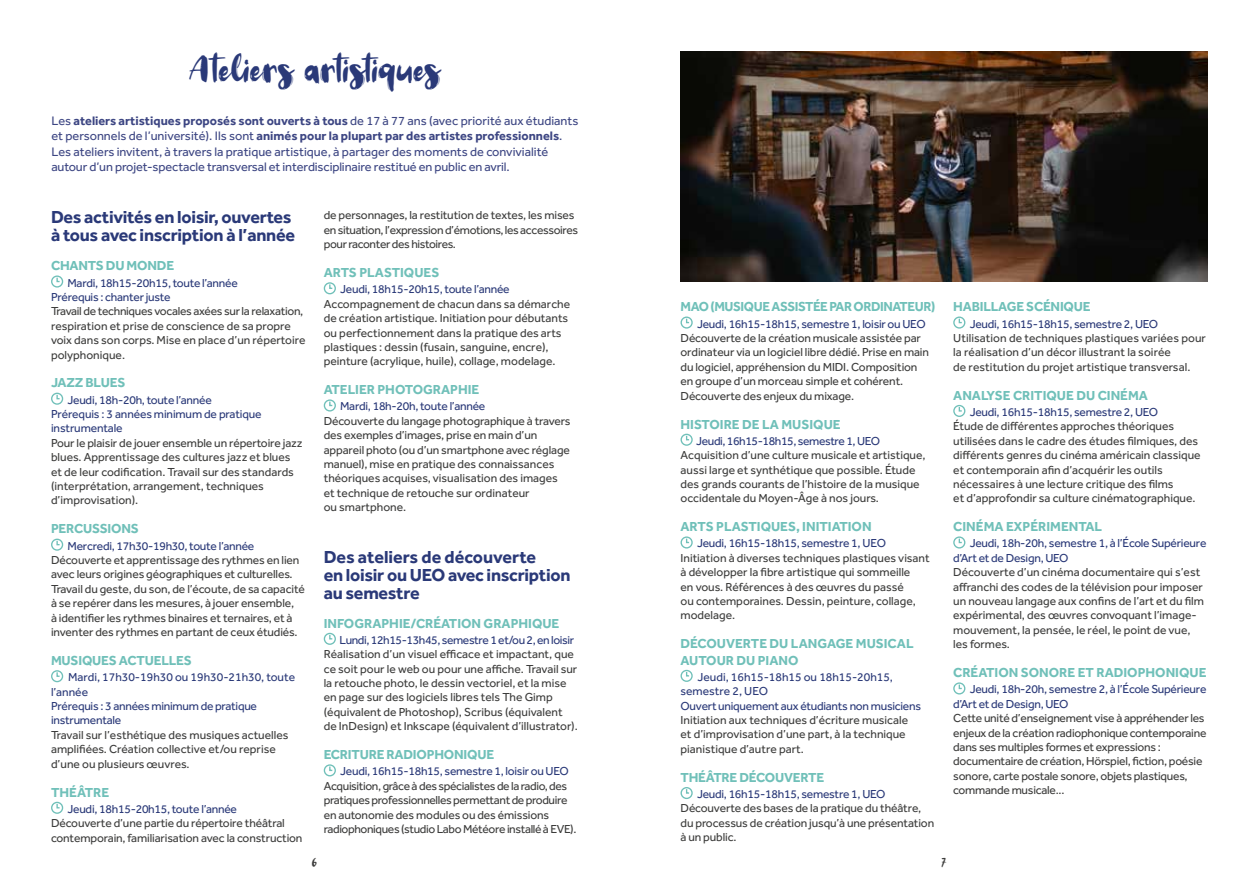
<style>
.page{position:relative;width:1259px;height:893px;background:#fff}
.page>*{position:absolute;margin:0;border:0;box-sizing:border-box;transform-origin:0 0}
.t1{font:36px "Welcome";color:#2a3978}
.t2{font:700 18px/18px "Effra";letter-spacing:-.015em;color:#2a3978}
.t3{font:700 13.5px/16.2px "Effra";color:#70c0b9}
.t4{font:700 13.5px "Effra";letter-spacing:-.03em;color:#70c0b9}
.t5{font:13.5px "Welcome";color:#3c3c3b}
.t6{font:12.75px/15.3px "Effra";letter-spacing:-.01em;color:#3d4683}
.t7{font:12px/14.4px "Effra";color:#3c3c3b}
.t8{font:12px/14.4px "Effra";letter-spacing:-.02em;color:#2a3978}
.t9{font:12px/14.4px "Effra";letter-spacing:-.03em;color:#3c3c3b}
.t10{font:12px/14.4px "Effra";letter-spacing:-.02em;color:#3c3c3b}
.s1{font-weight:700}
</style>
<div class="page">
<svg style="left:680px;top:316px;width:13px;height:13px"></svg>
<svg style="left:680px;top:433px;width:13px;height:13px"></svg>
<svg style="left:680px;top:536px;width:13px;height:13px"></svg>
<svg style="left:680px;top:669px;width:13px;height:13px"></svg>
<svg style="left:680px;top:787px;width:13px;height:12px"></svg>
<svg style="left:953px;top:316px;width:13px;height:13px"></svg>
<svg style="left:953px;top:404px;width:13px;height:13px"></svg>
<svg style="left:953px;top:536px;width:13px;height:13px"></svg>
<svg style="left:953px;top:682px;width:13px;height:13px"></svg>
<svg style="left:51px;top:275px;width:13px;height:13px"></svg>
<svg style="left:51px;top:392px;width:13px;height:13px"></svg>
<svg style="left:51px;top:538px;width:13px;height:13px"></svg>
<svg style="left:51px;top:670px;width:13px;height:13px"></svg>
<svg style="left:51px;top:801px;width:13px;height:13px"></svg>
<svg style="left:323px;top:282px;width:13px;height:13px"></svg>
<svg style="left:323px;top:399px;width:13px;height:13px"></svg>
<svg style="left:323px;top:632px;width:13px;height:13px"></svg>
<svg style="left:323px;top:764px;width:13px;height:13px"></svg>
<img style="left:680px;top:51px;width:528px;height:230px">
<h1 class="t1" style="left:189px;top:48px;width:252px">Ateliers artistiques</h1>
<p class="t6" style="left:51px;top:113px;width:528px">Les <span class="s1">ateliers artistiques proposés sont ouverts à tous</span> de 17 à 77 ans (avec priorité aux étudiants et personnels de l’université). Ils sont <span class="s1">animés pour la plupart par des artistes professionnels</span>.<br>Les ateliers invitent, à travers la pratique artistique, à partager des moments de convivialité autour d’un projet-spectacle transversal et interdisciplinaire restitué en public en avril.</p>
<h2 class="t2" style="left:51px;top:208px;width:245px">Des activités en loisir, ouvertes à tous avec inscription à l’année</h2>
<p class="t3" style="left:51px;top:257px;width:125px">CHANTS DU MONDE</p>
<p class="t8" style="left:51px;top:275px;width:188px;text-indent:16px">Mardi, 18h15-20h15, toute l’année<br>Prérequis : chanter juste</p>
<p class="t7" style="left:51px;top:304px;width:256px">Travail de techniques vocales axées sur la relaxation, respiration et prise de conscience de sa propre voix dans son corps. Mise en place d’un répertoire polyphonique.</p>
<p class="t3" style="left:51px;top:375px;width:76px">JAZZ BLUES</p>
<p class="t8" style="left:51px;top:392px;width:212px;text-indent:16px">Jeudi, 18h-20h, toute l’année<br>Prérequis : 3 années minimum de pratique instrumentale</p>
<p class="t7" style="left:51px;top:435px;width:253px">Pour le plaisir de jouer ensemble un répertoire jazz blues. Apprentissage des cultures jazz et blues et de leur codification. Travail sur des standards (interprétation, arrangement, techniques d’improvisation).</p>
<p class="t3" style="left:51px;top:520px;width:89px">PERCUSSIONS</p>
<p class="t8" style="left:67px;top:538px;width:188px">Mercredi, 17h30-19h30, toute l’année</p>
<p class="t7" style="left:51px;top:553px;width:255px">Découverte et apprentissage des rythmes en lien avec leurs origines géographiques et culturelles.<br>Travail du geste, du son, de l’écoute, de sa capacité à se repérer dans les mesures, à jouer ensemble,<br>à identifier les rythmes binaires et ternaires, et à inventer des rythmes en partant de ceux étudiés.</p>
<p class="t3" style="left:51px;top:652px;width:142px">MUSIQUES ACTUELLES</p>
<p class="t8" style="left:51px;top:670px;width:246px;text-indent:17px">Mardi, 17h30-19h30 ou 19h30-21h30, toute l’année<br>Prérequis : 3 années minimum de pratique instrumentale</p>
<p class="t7" style="left:51px;top:727px;width:239px">Travail sur l’esthétique des musiques actuelles amplifiées. Création collective et/ou reprise d’une ou plusieurs œuvres.</p>
<p class="t3" style="left:51px;top:784px;width:60px">THÉÂTRE</p>
<p class="t8" style="left:67px;top:801px;width:171px">Jeudi, 18h15-20h15, toute l’année</p>
<p class="t7" style="left:51px;top:816px;width:253px">Découverte d’une partie du répertoire théâtral contemporain, familiarisation avec la construction</p>
<p class="t9" style="left:324px;top:208px;width:256px">de personnages, la restitution de textes, les mises en situation, l’expression d’émotions, les accessoires pour raconter des histoires.</p>
<p class="t3" style="left:324px;top:264px;width:117px">ARTS PLASTIQUES</p>
<p class="t8" style="left:340px;top:282px;width:171px">Jeudi, 18h15-20h15, toute l’année</p>
<p class="t7" style="left:324px;top:296px;width:248px">Accompagnement de chacun dans sa démarche de création artistique. Initiation pour débutants ou perfectionnement dans la pratique des arts plastiques : dessin (fusain, sanguine, encre), peinture (acrylique, huile), collage, modelage.</p>
<p class="t3" style="left:324px;top:381px;width:157px">ATELIER PHOTOGRAPHIE</p>
<p class="t8" style="left:340px;top:399px;width:147px">Mardi, 18h-20h, toute l’année</p>
<p class="t7" style="left:324px;top:413px;width:248px">Découverte du langage photographique à travers des exemples d’images, prise en main d’un appareil photo (ou d’un smartphone avec réglage manuel), mise en pratique des connaissances théoriques acquises, visualisation des images et technique de retouche sur ordinateur<br>ou smartphone.</p>
<h2 class="t2" style="left:324px;top:547px;width:248px">Des ateliers de découverte<br>en loisir ou UEO avec inscription au semestre</h2>
<p class="t3" style="left:324px;top:615px;width:237px">INFOGRAPHIE/CRÉATION GRAPHIQUE</p>
<p class="t8" style="left:339px;top:632px;width:236px">Lundi, 12h15-13h45, semestre 1 et/ou 2, en loisir</p>
<p class="t7" style="left:324px;top:647px;width:256px">Réalisation d’un visuel efficace et impactant, que ce soit pour le web ou pour une affiche. Travail sur la retouche photo, le dessin vectoriel, et la mise en page sur des logiciels libres tels The Gimp (équivalent de Photoshop), Scribus (équivalent de InDesign) et Inkscape (équivalent d’illustrator).</p>
<p class="t3" style="left:324px;top:746px;width:172px">ECRITURE RADIOPHONIQUE</p>
<p class="t8" style="left:340px;top:764px;width:230px">Jeudi, 16h15-18h15, semestre 1, loisir ou UEO</p>
<p class="t9" style="left:324px;top:778px;width:254px">Acquisition, grâce à des spécialistes de la radio, des pratiques professionnelles permettant de produire en autonomie des modules ou des émissions radiophoniques (studio Labo Météore installé à EVE).</p>
<p class="t4" style="left:680px;top:299px;width:256px">MAO (MUSIQUE ASSISTÉE PAR ORDINATEUR)</p>
<p class="t8" style="left:697px;top:316px;width:230px">Jeudi, 16h15-18h15, semestre 1, loisir ou UEO</p>
<p class="t7" style="left:680px;top:331px;width:250px">Découverte de la création musicale assistée par ordinateur via un logiciel libre dédié. Prise en main du logiciel, appréhension du MIDI. Composition en groupe d’un morceau simple et cohérent.<br>Découverte des enjeux du mixage.</p>
<p class="t3" style="left:680px;top:416px;width:162px">HISTOIRE DE LA MUSIQUE</p>
<p class="t8" style="left:696px;top:433px;width:185px">Jeudi, 16h15-18h15, semestre 1, UEO</p>
<p class="t7" style="left:680px;top:448px;width:247px">Acquisition d’une culture musicale et artistique, aussi large et synthétique que possible. Étude des grands courants de l’histoire de la musique occidentale du Moyen-Âge à nos jours.</p>
<p class="t3" style="left:680px;top:518px;width:193px">ARTS PLASTIQUES, INITIATION</p>
<p class="t8" style="left:697px;top:536px;width:190px">Jeudi, 16h15-18h15, semestre 1, UEO</p>
<p class="t7" style="left:680px;top:550px;width:251px">Initiation à diverses techniques plastiques visant à développer la fibre artistique qui sommeille<br>en vous. Références à des œuvres du passé<br>ou contemporaines. Dessin, peinture, collage, modelage.</p>
<p class="t3" style="left:680px;top:635px;width:234px">DÉCOUVERTE DU LANGAGE MUSICAL<br>AUTOUR DU PIANO</p>
<p class="t8" style="left:680px;top:669px;width:242px;text-indent:17px">Jeudi, 16h15-18h15 ou 18h15-20h15, semestre 2, UEO<br>Ouvert uniquement aux étudiants non musiciens</p>
<p class="t7" style="left:680px;top:713px;width:229px">Initiation aux techniques d’écriture musicale et d’improvisation d’une part, à la technique pianistique d’autre part.</p>
<p class="t3" style="left:680px;top:769px;width:145px">THÉÂTRE DÉCOUVERTE</p>
<p class="t8" style="left:697px;top:787px;width:190px">Jeudi, 16h15-18h15, semestre 1, UEO</p>
<p class="t7" style="left:680px;top:801px;width:255px">Découverte des bases de la pratique du théâtre, du processus de création jusqu’à une présentation à un public.</p>
<p class="t3" style="left:953px;top:298px;width:139px">HABILLAGE SCÉNIQUE</p>
<p class="t8" style="left:969px;top:316px;width:190px">Jeudi, 16h15-18h15, semestre 2, UEO</p>
<p class="t7" style="left:953px;top:331px;width:254px">Utilisation de techniques plastiques variées pour la réalisation d’un décor illustrant la soirée<br>de restitution du projet artistique transversal.</p>
<p class="t3" style="left:953px;top:387px;width:196px">ANALYSE CRITIQUE DU CINÉMA</p>
<p class="t8" style="left:969px;top:405px;width:190px">Jeudi, 16h15-18h15, semestre 2, UEO</p>
<p class="t7" style="left:953px;top:419px;width:249px">Étude de différentes approches théoriques utilisées dans le cadre des études filmiques, des différents genres du cinéma américain classique et contemporain afin d’acquérir les outils nécessaires à une lecture critique des films<br>et d’approfondir sa culture cinématographique.</p>
<p class="t3" style="left:953px;top:518px;width:150px">CINÉMA EXPÉRIMENTAL</p>
<p class="t8" style="left:953px;top:536px;width:255px;text-indent:16px">Jeudi, 18h-20h, semestre 1, à l’École Supérieure d’Art et de Design, UEO</p>
<p class="t7" style="left:953px;top:565px;width:252px">Découverte d’un cinéma documentaire qui s’est affranchi des codes de la télévision pour imposer un nouveau langage aux confins de l’art et du film expérimental, des œuvres convoquant l’image&shy;mouvement, la pensée, le réel, le point de vue, les formes.</p>
<p class="t3" style="left:953px;top:664px;width:255px">CRÉATION SONORE ET RADIOPHONIQUE</p>
<p class="t8" style="left:953px;top:682px;width:255px;text-indent:16px">Jeudi, 18h-20h, semestre 2, à l’École Supérieure d’Art et de Design, UEO</p>
<p class="t10" style="left:953px;top:711px;width:255px">Cette unité d’enseignement vise à appréhender les enjeux de la création radiophonique contemporaine dans ses multiples formes et expressions : documentaire de création, Hörspiel, fiction, poésie sonore, carte postale sonore, objets plastiques, commande musicale...</p>
<p class="t5" style="left:312px;top:853px;width:6px">6</p>
<p class="t5" style="left:941px;top:853px;width:6px">7</p>
</div>
